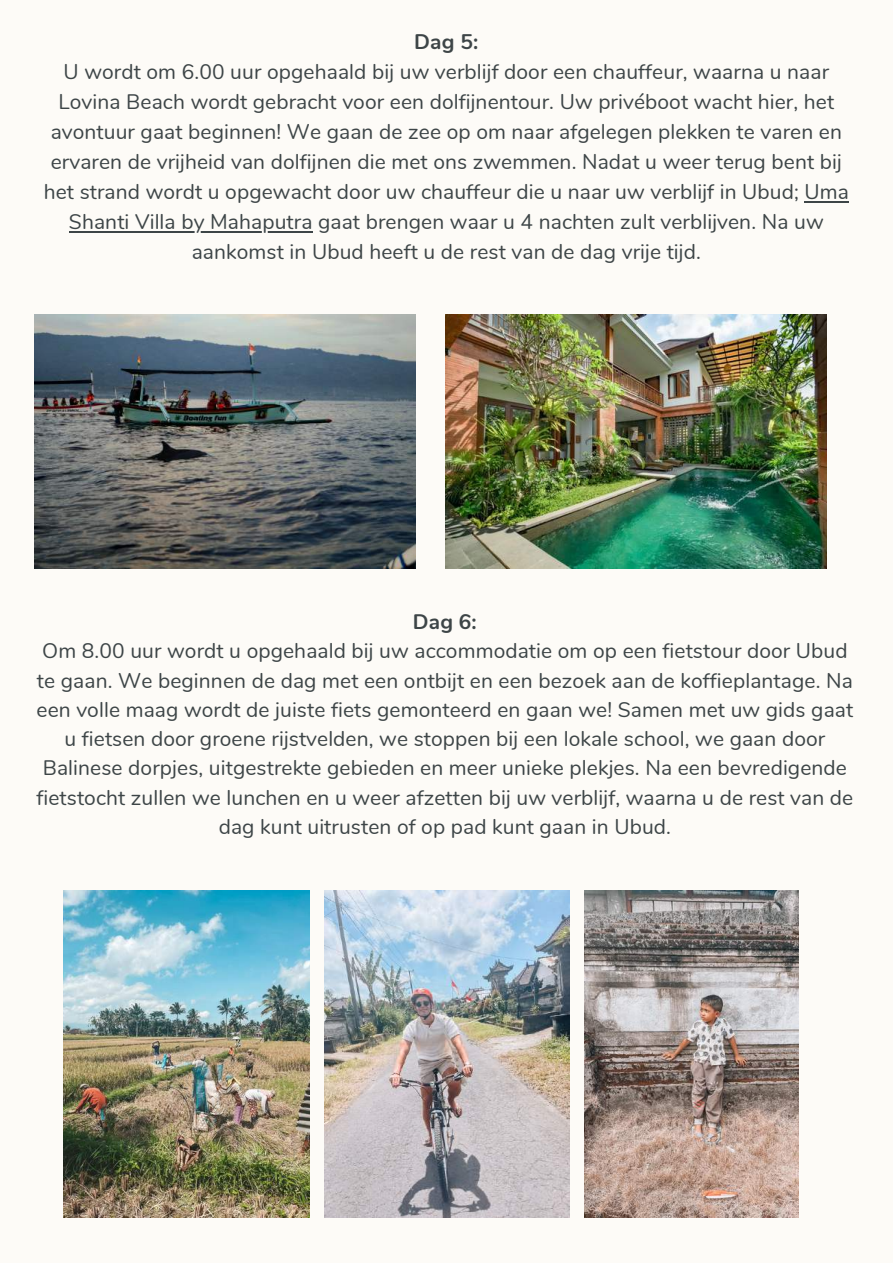
<style>
.page{position:relative;width:893px;height:1264px;background:#fff}
.page>*{position:absolute;margin:0;border:0;box-sizing:border-box;transform-origin:0 0}
.t1{font:700 21.15px "Nunito";color:#3d4547}
.t2{font:21px/30px "Nunito";letter-spacing:.005em;color:#3d4547;text-align:center}
.t3{font:700 21px "Nunito";color:#3d4547}
</style>
<div class="page">
<div style="left:0;top:0;width:892px;height:1262px;background:#fdfbf7"></div>
<img style="left:34px;top:315px;width:381px;height:254px">
<img style="left:445px;top:315px;width:381px;height:254px">
<img style="left:324px;top:891px;width:245px;height:326px">
<img style="left:64px;top:891px;width:245px;height:326px">
<hr style="left:804px;top:201px;width:45px;height:2px;background:#3d4547">
<hr style="left:69px;top:230px;width:243px;height:2px;background:#3d4547">
<img style="left:584px;top:891px;width:214px;height:326px">
<p class="t1" style="left:414px;top:27px;width:66px">Dag 5:</p>
<p class="t2" style="left:44px;top:57px;width:806px">U wordt om 6.00 uur opgehaald bij uw verblijf door een chauffeur, waarna u naar Lovina Beach wordt gebracht voor een dolfijnentour. Uw privéboot wacht hier, het avontuur gaat beginnen! We gaan de zee op om naar afgelegen plekken te varen en ervaren de vrijheid van dolfijnen die met ons zwemmen. Nadat u weer terug bent bij het strand wordt u opgewacht door uw chauffeur die u naar uw verblijf in Ubud; Uma Shanti Villa by Mahaputra gaat brengen waar u 4 nachten zult verblijven. Na uw aankomst in Ubud heeft u de rest van de dag vrije tijd.</p>
<p class="t3" style="left:413px;top:608px;width:65px">Dag 6:</p>
<p class="t2" style="left:36px;top:637px;width:818px;line-height:29.2px">Om 8.00 uur wordt u opgehaald bij uw accommodatie om op een fietstour door Ubud te gaan. We beginnen de dag met een ontbijt en een bezoek aan de koffieplantage. Na een volle maag wordt de juiste fiets gemonteerd en gaan we! Samen met uw gids gaat u fietsen door groene rijstvelden, we stoppen bij een lokale school, we gaan door Balinese dorpjes, uitgestrekte gebieden en meer unieke plekjes. Na een bevredigende fietstocht zullen we lunchen en u weer afzetten bij uw verblijf, waarna u de rest van de dag kunt uitrusten of op pad kunt gaan in Ubud.</p>
</div>
